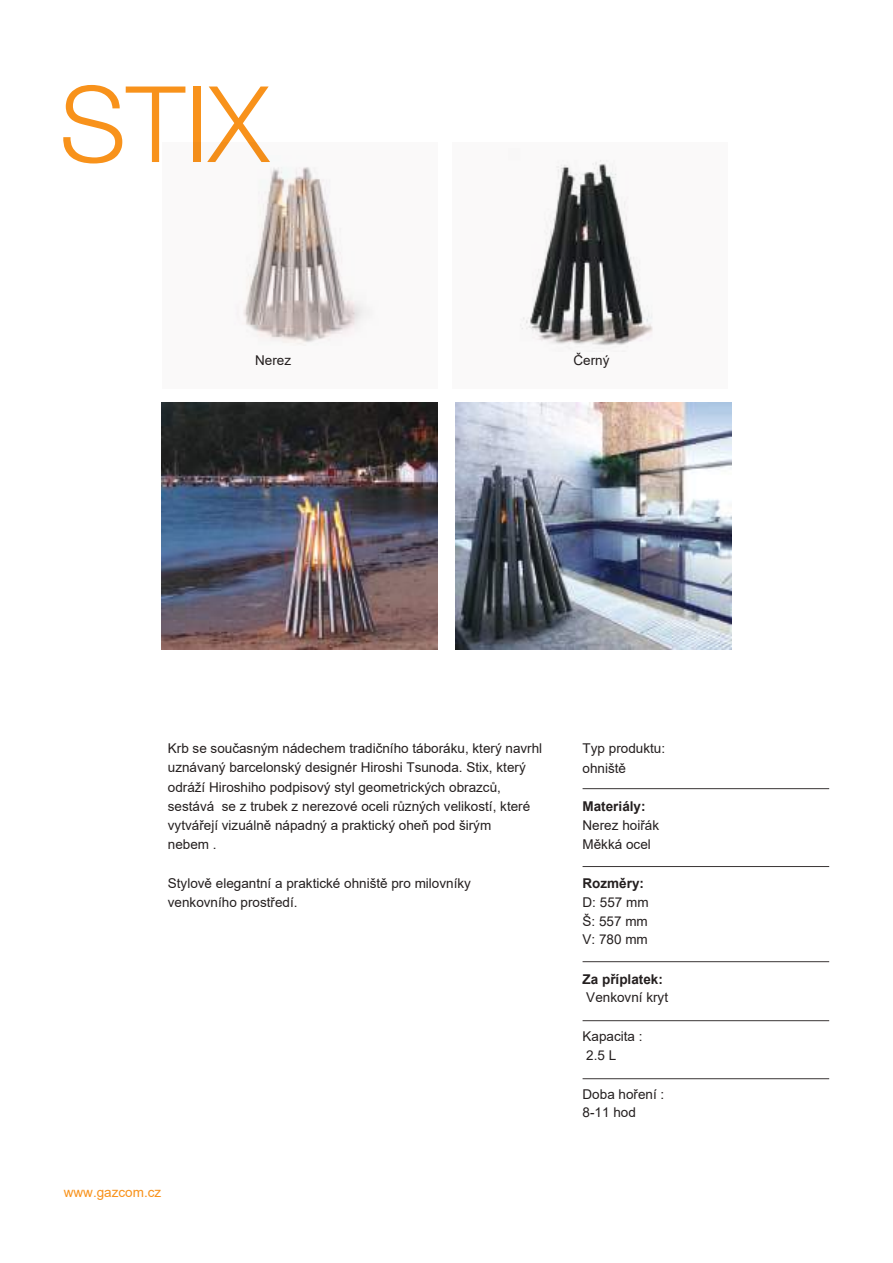
<style>
.page{position:relative;width:893px;height:1263px;background:#fff}
.page>*{position:absolute;margin:0;border:0;box-sizing:border-box;transform-origin:0 0}
.t1{font:300 105.75px "Helvetica Neue";color:#f8921b}
.t2{font:13.5px/19.2px "Arial";color:#241f1f}
.t3{font:700 13.5px "Arial";color:#241f1f}
.t4{font:13.5px "Arial";color:#f8921b}
</style>
<div class="page">
<img style="left:455px;top:403px;width:276px;height:246px">
<hr style="left:583px;top:788px;width:246px;height:1px;background:#393535">
<hr style="left:583px;top:866px;width:246px;height:1px;background:#393535">
<hr style="left:583px;top:961px;width:246px;height:1px;background:#393535">
<hr style="left:583px;top:1020px;width:246px;height:1px;background:#393535">
<hr style="left:583px;top:1078px;width:246px;height:1px;background:#393535">
<img style="left:162px;top:402px;width:275px;height:247px">
<svg style="left:520px;top:160px;width:133px;height:192px"></svg>
<svg style="left:236px;top:167px;width:136px;height:179px"></svg>
<h1 class="t1" style="left:60px;top:39px;width:211px">STIX</h1>
<p class="t2" style="left:255px;top:350px;width:38px">Nerez</p>
<p class="t2" style="left:573px;top:350px;width:38px">Černý</p>
<p class="t2" style="left:168px;top:739px;width:376px">Krb se současným nádechem tradičního táboráku, který navrhl uznávaný barcelonský designér Hiroshi Tsunoda. Stix, který odráží Hiroshiho podpisový styl geometrických obrazců, sestává se z trubek z nerezové oceli různých velikostí, které vytvářejí vizuálně nápadný a praktický oheň pod širým<br>nebem .</p>
<p class="t2" style="left:168px;top:873px;width:305px">Stylově elegantní a praktické ohniště pro milovníky venkovního prostředí.</p>
<p class="t4" style="left:64px;top:1183px;width:99px">www.gazcom.cz</p>
<p class="t2" style="left:583px;top:739px;width:84px">Typ produktu: ohniště</p>
<p class="t3" style="left:583px;top:796px;width:65px">Materiály:</p>
<p class="t2" style="left:583px;top:815px;width:78px">Nerez hoiřák<br>Měkká ocel</p>
<p class="t3" style="left:583px;top:873px;width:63px">Rozměry:</p>
<p class="t2" style="left:583px;top:892px;width:68px;text-align:justify">D: 557 mm Š: 557 mm V: 780 mm</p>
<p class="t3" style="left:583px;top:969px;width:82px">Za příplatek:</p>
<p class="t2" style="left:586px;top:987px;width:83px">Venkovní kryt</p>
<p class="t2" style="left:583px;top:1027px;width:62px;line-height:18.5px">Kapacita :<br>2.5 L</p>
<p class="t2" style="left:583px;top:1085px;width:83px;line-height:18.5px">Doba hoření :<br>8-11 hod</p>
</div>
